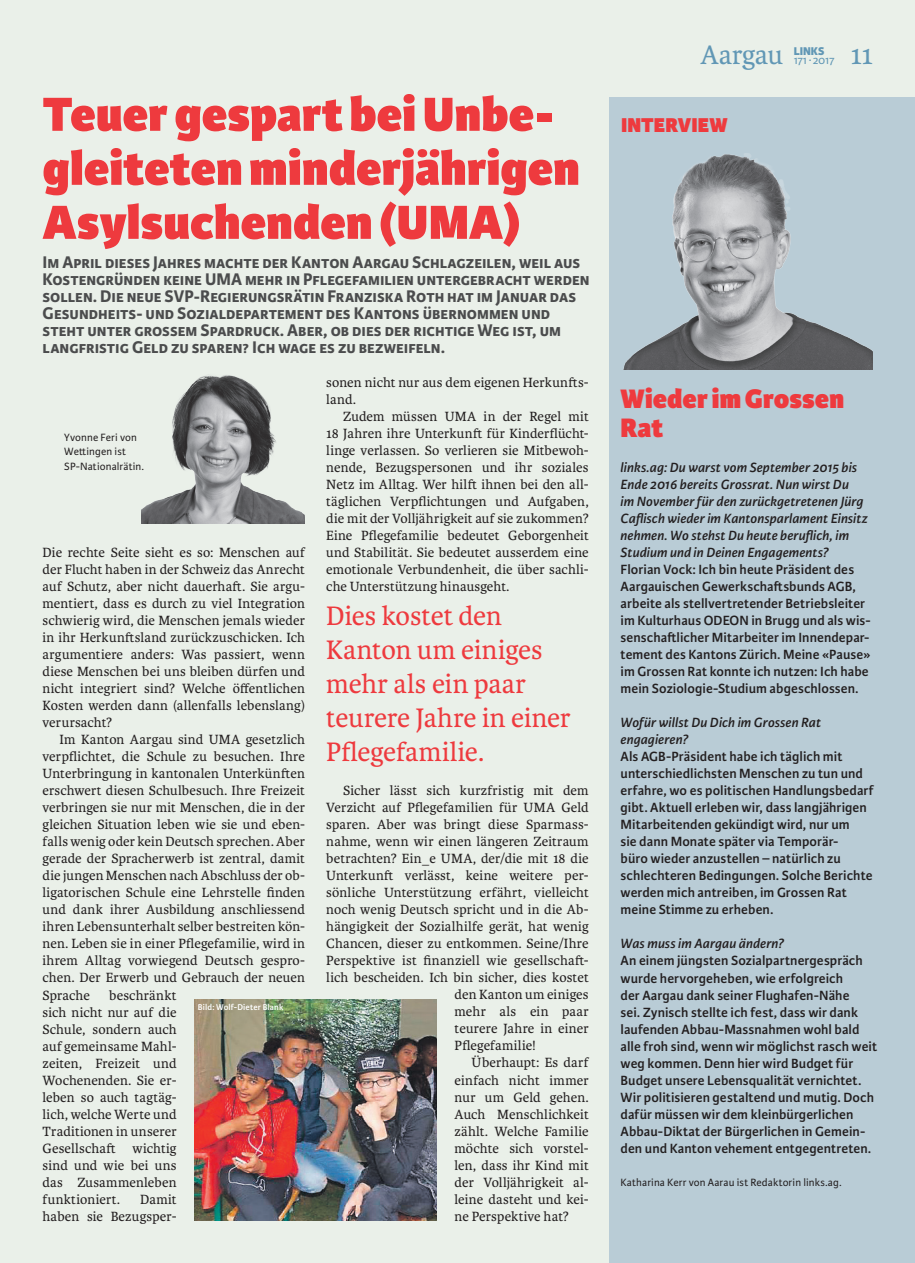
<style>
.page{position:relative;width:915px;height:1263px;background:#fff}
.page>*{position:absolute;margin:0;border:0;box-sizing:border-box;transform-origin:0 0}
.t1{font:800 51px/54px "Karmina Sans";letter-spacing:.005em;color:#ee3a3e}
.t2{font:28.5px/34px "Karmina";letter-spacing:-.005em;color:#ee3a3e}
.t3{font:800 28.5px/28.5px "Karmina Sans";letter-spacing:.005em;color:#ee3a3e}
.t4{font:28.5px "Karmina";letter-spacing:-.005em;color:#6197b5}
.t5{font:800 21.3px "Karmina Sans";color:#ee3a3e}
.t6{font:700 18px/17px "Karmina Sans";color:#4b4c4d}
.t7{font:14.25px/17px "Karmina";letter-spacing:.01em;color:#231f20;text-align:justify}
.t8{font:600 14.25px/17px "Karmina Sans";letter-spacing:.005em;color:#231f20}
.t9{font:italic 600 14.25px/17px "Karmina Sans";letter-spacing:.005em;color:#231f20}
.t10{font:12px "Karmina Sans";letter-spacing:-.02em;color:#6197b5}
.t11{font:800 12px "Karmina Sans";color:#6197b5}
.t12{font:11.25px/14.2px "Karmina Sans";letter-spacing:.01em;color:#231f20}
.t13{font:600 9px "Karmina Sans";letter-spacing:.02em;color:#fff}
</style>
<div class="page">
<div style="left:0;top:0;width:914px;height:1263px;background:#eaf0e9"></div>
<div style="left:609px;top:98px;width:305px;height:1165px;background:#b9ccd6"></div>
<img style="left:623px;top:153px;width:249px;height:217px">
<img style="left:141px;top:375px;width:164px;height:148px">
<img style="left:194px;top:999px;width:242px;height:221px">
<h1 class="t1" style="left:43px;top:89px;width:512px">Teuer gespart bei Unbe-</h1>
<h1 class="t1" style="left:43px;top:143px;width:538px">gleiteten minderjährigen<br>Asylsuchenden (UMA)</h1>
<p class="t6" style="left:43px;top:254px;width:548px">Im April dieses Jahres machte der Kanton Aargau Schlagzeilen, weil aus Kostengründen keine UMA mehr in Pflegefamilien untergebracht werden sollen. Die neue SVP-Regierungsrätin Franziska Roth hat im Januar das Gesundheits- und Sozialdepartement des Kantons übernommen und steht unter grossem Spardruck. Aber, ob dies der richtige Weg ist, um langfristig Geld zu sparen? Ich wage es zu bezweifeln.</p>
<p class="t12" style="left:64px;top:430px;width:81px">Yvonne Feri von<br>Wettingen ist<br>SP-Nationalrätin.</p>
<p class="t7" style="left:43px;top:544px;width:264px">Die rechte Seite sieht es so: Menschen auf der Flucht haben in der Schweiz das Anrecht auf Schutz, aber nicht dauerhaft. Sie argu&shy;mentiert, dass es durch zu viel Integration schwierig wird, die Menschen jemals wieder in ihr Herkunftsland zurückzuschicken. Ich argumentiere anders: Was passiert, wenn diese Menschen bei uns bleiben dürfen und nicht integriert sind? Welche öffentlichen Kosten werden dann (allenfalls lebenslang) verursacht?</p>
<p class="t7" style="left:43px;top:731px;width:264px;text-indent:17px">Im Kanton Aargau sind UMA gesetzlich verpflichtet, die Schule zu besuchen. Ihre Unterbringung in kantonalen Unterkünften erschwert diesen Schulbesuch. Ihre Freizeit verbringen sie nur mit Menschen, die in der gleichen Situation leben wie sie und eben&shy;falls wenig oder kein Deutsch sprechen. Aber gerade der Spracherwerb ist zentral, damit die jungen Menschen nach Abschluss der ob&shy;ligatorischen Schule eine Lehrstelle finden und dank ihrer Ausbildung anschliessend ihren Lebensunterhalt selber bestreiten kön&shy;nen. Leben sie in einer Pflegefamilie, wird in ihrem Alltag vorwiegend Deutsch gespro&shy;chen. Der Erwerb und Gebrauch der neuen Sprache</p>
<p class="t7" style="left:43px;top:986px;width:135px;text-indent:67px">beschränkt sich nicht nur auf die Schule, sondern auch auf gemeinsame Mahl&shy;zeiten, Freizeit und Wochenenden. Sie er&shy;leben so auch tagtäg&shy;lich, welche Werte und Traditionen in unserer Gesellschaft wichtig sind und wie bei uns das Zusammenleben funktioniert.</p>
<p class="t13" style="left:198px;top:1002px;width:87px">Bild: Wolf-Dieter Blank</p>
<p class="t7" style="left:43px;top:1191px;width:135px;text-align:right">Damit<br>haben sie Bezugsper-</p>
<p class="t7" style="left:326px;top:374px;width:264px">sonen nicht nur aus dem eigenen Herkunfts&shy;land.</p>
<p class="t7" style="left:326px;top:408px;width:264px;text-indent:17px">Zudem müssen UMA in der Regel mit 18 Jahren ihre Unterkunft für Kinderflücht&shy;linge verlassen. So verlieren sie Mitbewoh&shy;nende, Bezugspersonen und ihr soziales Netz im Alltag. Wer hilft ihnen bei den all&shy;täglichen Verpflichtungen und Aufgaben, die mit der Volljährigkeit auf sie zukommen?<br>Eine Pflegefamilie bedeutet Geborgenheit und Stabilität. Sie bedeutet ausserdem eine emotionale Verbundenheit, die über sachli&shy;che Unterstützung hinausgeht.</p>
<h2 class="t2" style="left:326px;top:599px;width:246px">Dies kostet den<br>Kanton um einiges mehr als ein paar teurere Jahre in einer<br>Pflegefamilie.</h2>
<p class="t7" style="left:343px;top:782px;width:247px">Sicher lässt sich kurzfristig mit dem</p>
<p class="t7" style="left:326px;top:799px;width:264px">Verzicht auf Pflegefamilien für UMA Geld</p>
<p class="t7" style="left:326px;top:816px;width:263px">sparen. Aber was bringt diese Sparmass-</p>
<p class="t7" style="left:326px;top:833px;width:264px">nahme, wenn wir einen längeren Zeitraum</p>
<p class="t7" style="left:326px;top:850px;width:264px">betrachten? Ein_e UMA, der/die mit 18 die</p>
<p class="t7" style="left:326px;top:867px;width:264px">Unterkunft verlässt, keine weitere per-</p>
<p class="t7" style="left:326px;top:884px;width:264px">sönliche Unterstützung erfährt, vielleicht</p>
<p class="t7" style="left:326px;top:901px;width:264px">noch wenig Deutsch spricht und in die Ab-</p>
<p class="t7" style="left:326px;top:918px;width:264px">hängigkeit der Sozialhilfe gerät, hat wenig</p>
<p class="t7" style="left:326px;top:935px;width:264px">Chancen, dieser zu entkommen. Seine/Ihre</p>
<p class="t7" style="left:326px;top:952px;width:264px">Perspektive ist finanziell wie gesellschaft-</p>
<p class="t7" style="left:326px;top:969px;width:264px">lich bescheiden. Ich bin sicher, dies kostet</p>
<p class="t7" style="left:454px;top:986px;width:136px">den Kanton um einiges</p>
<p class="t7" style="left:454px;top:1003px;width:136px">mehr als ein paar</p>
<p class="t7" style="left:454px;top:1020px;width:136px">teurere Jahre in einer</p>
<p class="t7" style="left:454px;top:1037px;width:83px">Pflegefamilie!</p>
<p class="t7" style="left:471px;top:1054px;width:119px">Überhaupt: Es darf</p>
<p class="t7" style="left:454px;top:1071px;width:136px">einfach nicht immer</p>
<p class="t7" style="left:454px;top:1088px;width:135px">nur um Geld gehen.</p>
<p class="t7" style="left:454px;top:1106px;width:135px">Auch Menschlichkeit</p>
<p class="t7" style="left:454px;top:1123px;width:136px">zählt. Welche Familie</p>
<p class="t7" style="left:454px;top:1140px;width:136px">möchte sich vorstel-</p>
<p class="t7" style="left:454px;top:1157px;width:135px">len, dass ihr Kind mit</p>
<p class="t7" style="left:454px;top:1174px;width:136px">der Volljährigkeit al-</p>
<p class="t7" style="left:454px;top:1191px;width:136px">leine dasteht und kei-</p>
<p class="t7" style="left:454px;top:1208px;width:116px">ne Perspektive hat?</p>
<h2 class="t4" style="left:700px;top:39px;width:84px">Aargau</h2>
<p class="t11" style="left:793px;top:44px;width:32px">LINKS</p>
<p class="t10" style="left:793px;top:53px;width:42px">171∙ 2017</p>
<h2 class="t4" style="left:850px;top:39px;width:24px">11</h2>
<p class="t10" style="left:802px;top:53px;width:35px">2 ∙ 2017</p>
<h3 class="t5" style="left:621px;top:112px;width:108px">INTERVIEW</h3>
<h2 class="t3" style="left:620px;top:386px;width:225px">Wieder im Grossen<br>Rat</h2>
<p class="t9" style="left:620px;top:459px;width:248px">links.ag: Du warst vom September 2015 bis Ende 2016 bereits Grossrat. Nun wirst Du<br>im November für den zurückgetretenen Jürg Caflisch wieder im Kantonsparlament Einsitz nehmen. Wo stehst Du heute beruflich, im Studium und in Deinen Engagements?</p>
<p class="t8" style="left:620px;top:561px;width:251px">Florian Vock: Ich bin heute Präsident des Aargauischen Gewerkschaftsbunds AGB, arbeite als stellvertretender Betriebsleiter im Kulturhaus ODEON in Brugg und als wis&shy;senschaftlicher Mitarbeiter im Innendepar&shy;tement des Kantons Zürich. Meine «Pause» im Grossen Rat konnte ich nutzen: Ich habe mein Soziologie-Studium abgeschlossen.</p>
<p class="t9" style="left:620px;top:714px;width:202px">Wofür willst Du Dich im Grossen Rat engagieren?</p>
<p class="t8" style="left:620px;top:748px;width:254px">Als AGB-Präsident habe ich täglich mit unterschiedlichsten Menschen zu tun und erfahre, wo es politischen Handlungsbedarf gibt. Aktuell erleben wir, dass langjährigen Mitarbeitenden gekündigt wird, nur um<br>sie dann Monate später via Temporär-<br>büro wieder anzustellen – natürlich zu schlechteren Bedingungen. Solche Berichte werden mich antreiben, im Grossen Rat meine Stimme zu erheben.</p>
<p class="t9" style="left:620px;top:936px;width:165px">Was muss im Aargau ändern?</p>
<p class="t8" style="left:620px;top:952px;width:258px">An einem jüngsten Sozialpartnergespräch wurde hervorgeheben, wie erfolgreich<br>der Aargau dank seiner Flughafen-Nähe<br>sei. Zynisch stellte ich fest, dass wir dank laufenden Abbau-Massnahmen wohl bald alle froh sind, wenn wir möglichst rasch weit weg kommen. Denn hier wird Budget für Budget unsere Lebensqualität vernichtet.<br>Wir politisieren gestaltend und mutig. Doch dafür müssen wir dem kleinbürgerlichen Abbau-Diktat der Bürgerlichen in Gemein&shy;den und Kanton vehement entgegentreten.</p>
<p class="t12" style="left:620px;top:1176px;width:222px">Katharina Kerr von Aarau ist Redaktorin links.ag.</p>
</div>
